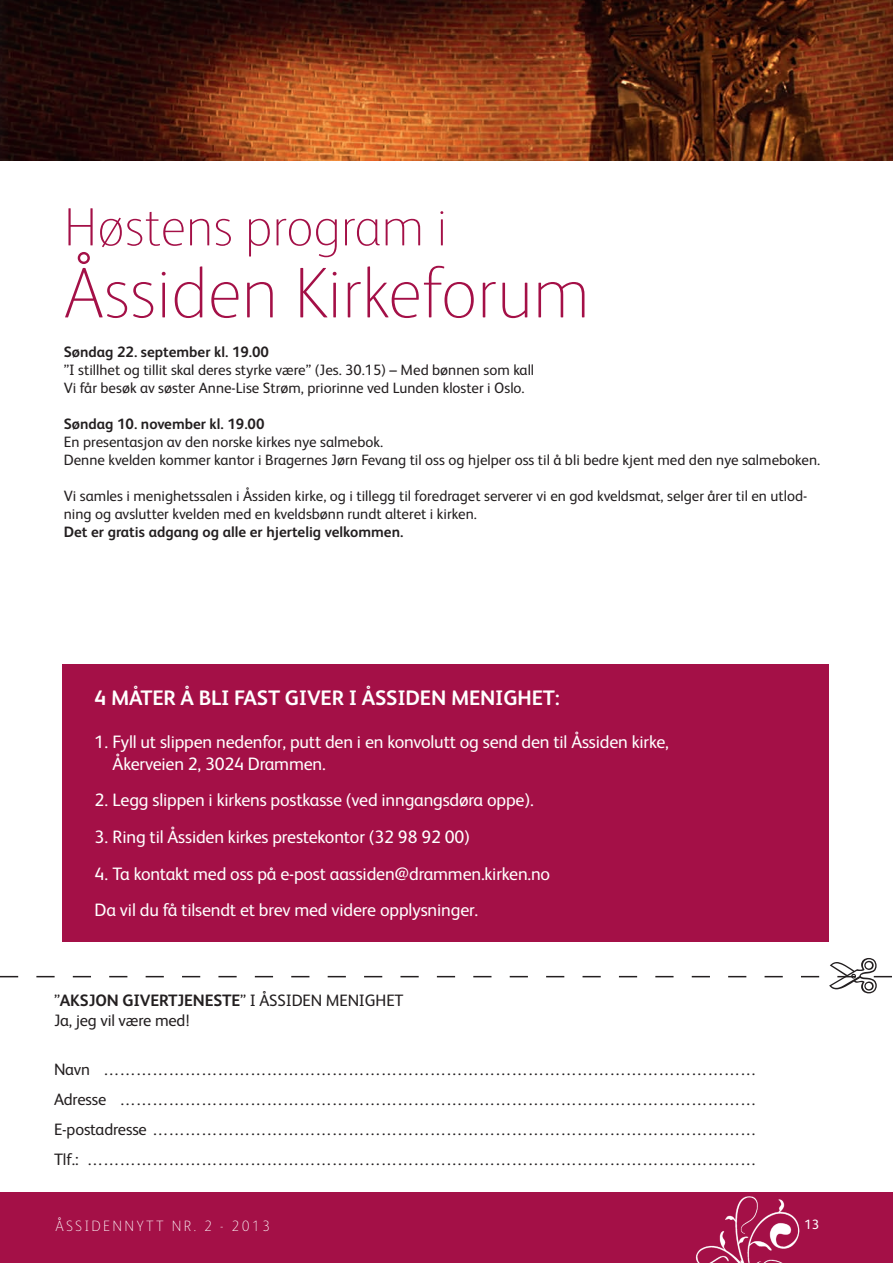
<style>
.page{position:relative;width:893px;height:1263px;background:#fff}
.page>*{position:absolute;margin:0;border:0;box-sizing:border-box;transform-origin:0 0}
.t1{font:100 72px "FS Albert";color:#a41047}
.t2{font:100 54px "FS Albert";color:#a41047}
.t3{font:700 21px "FS Albert";color:#fff}
.t4{font:18px/21.6px "FS Albert";letter-spacing:-.01em;color:#fff}
.t5{font:16.5px/30px "FS Albert";letter-spacing:-.01em;color:#231f20;text-align:justify}
.t6{font:700 16.5px "FS Albert";letter-spacing:-.01em;color:#231f20}
.t7{font:15px/18px "FS Albert";color:#231f20}
.t8{font:700 15px "FS Albert";color:#231f20}
.t9{font:100 15px "FS Albert";letter-spacing:.15em;color:#fff}
.t10{font:13.5px "FS Albert";color:#fff}
.s1{font-weight:400}
</style>
<div class="page">
<div style="left:0;top:0;width:893px;height:162px;background:#231f20;opacity:.3"></div>
<div style="left:0;top:1192px;width:893px;height:71px;background:#a41047"></div>
<img style="left:695px;top:1196px;width:105px;height:67px">
<div style="left:63px;top:664px;width:766px;height:278px;background:#a41047"></div>
<svg style="left:0;top:975px;width:892px;height:3px"></svg>
<h2 class="t2" style="left:64px;top:196px;width:385px">Høstens program i</h2>
<h1 class="t1" style="left:64px;top:252px;width:528px">Åssiden Kirkeforum</h1>
<p class="t8" style="left:64px;top:343px;width:207px">Søndag 22. september kl. 19.00</p>
<p class="t7" style="left:64px;top:361px;width:472px">”I stillhet og tillit skal deres styrke være” (Jes. 30.15) – Med bønnen som kall<br>Vi får besøk av søster Anne-Lise Strøm, priorinne ved Lunden kloster i Oslo.</p>
<p class="t8" style="left:64px;top:415px;width:202px">Søndag 10. november kl. 19.00</p>
<p class="t7" style="left:64px;top:433px;width:758px">En presentasjon av den norske kirkes nye salmebok.<br>Denne kvelden kommer kantor i Bragernes Jørn Fevang til oss og hjelper oss til å bli bedre kjent med den nye salmeboken.</p>
<p class="t7" style="left:64px;top:487px;width:745px">Vi samles i menighetssalen i Åssiden kirke, og i tillegg til foredraget serverer vi en god kveldsmat, selger årer til en utlod&shy;ning og avslutter kvelden med en kveldsbønn rundt alteret i kirken.</p>
<p class="t8" style="left:64px;top:523px;width:341px">Det er gratis adgang og alle er hjertelig velkommen.</p>
<h3 class="t3" style="left:95px;top:686px;width:31px">4 måter</h3>
<h3 class="t3" style="left:181px;top:686px;width:66px">åbli fast</h3>
<h3 class="t3" style="left:285px;top:686px;width:13px">giver</h3>
<h3 class="t3" style="left:349px;top:686px;width:39px">i Åsside</h3>
<h3 class="t3" style="left:431px;top:686px;width:77px">n menighet</h3>
<h3 class="t3" style="left:555px;top:686px;width:6px">:</h3>
<p class="t4" style="left:113px;top:731px;width:558px;text-indent:-18px">1. Fyll ut slippen nedenfor, putt den i en konvolutt og send den til Åssiden kirke,<br>Åkerveien 2, 3024 Drammen.</p>
<p class="t4" style="left:95px;top:789px;width:441px">2. Legg slippen i kirkens postkasse (ved inngangsdøra oppe).</p>
<p class="t4" style="left:95px;top:826px;width:377px">3. Ring til Åssiden kirkes prestekontor (32 98 92 00)</p>
<p class="t4" style="left:95px;top:855px;width:457px;line-height:36.6px">4. Ta kontakt med oss på e-post aassiden@drammen.kirken.no<br>Da vil du få tilsendt et brev med videre opplysninger.</p>
<p class="t6" style="left:54px;top:991px;width:225px"><span class="s1">”</span>AKSJON GIVERTJENESTE<span class="s1">” I ÅSSIDEN</span></p>
<p class="t5" style="left:326px;top:986px;width:70px">MENIGHET</p>
<p class="t5" style="left:54px;top:1005px;width:137px">Ja, jeg vil være med!</p>
<p class="t5" style="left:54px;top:1055px;width:704px">Navn ………………………………………………………………………………………………………… Adresse ……………………………………………………………………………………………………… E-postadresse ………………………………………………………………………………………………… Tlf.: ……………………………………………………………………………………………………………</p>
<p class="t9" style="left:56px;top:1217px;width:216px">ÅssidenNytt nr. 2 - 2013</p>
<p class="t10" style="left:804px;top:1216px;width:16px">13</p>
</div>
